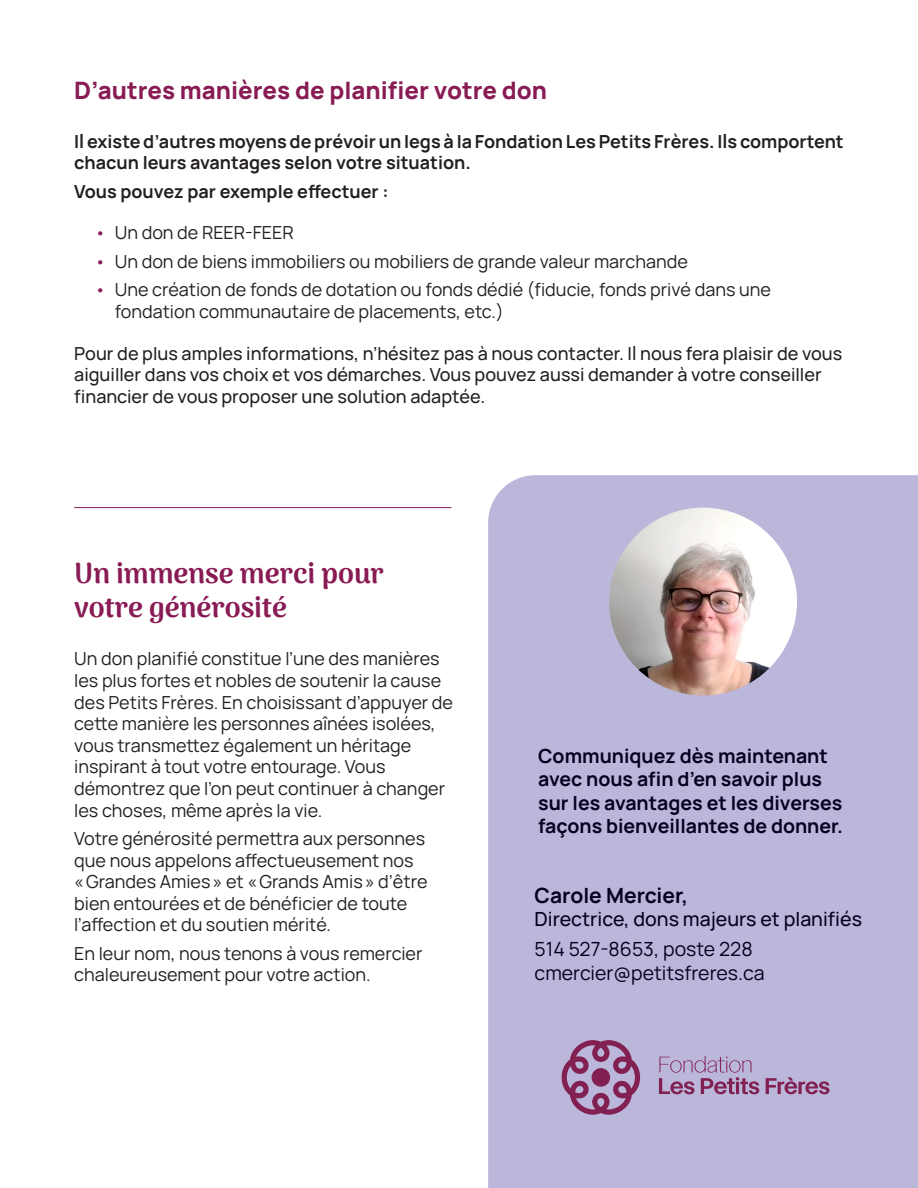
<style>
.page{position:relative;width:918px;height:1188px;background:#fff}
.page>*{position:absolute;margin:0;border:0;box-sizing:border-box;transform-origin:0 0}
.titre1{font:900 28.5px/34.2px "Arima Madurai";color:#891b54}
.titre1-2{font:800 24px "Manrope";color:#891b54}
.t1{font:700 21px "Manrope";color:#040022}
.titre2{font:700 19.5px/23.4px "Manrope";color:#040022}
.t2{font:19.5px/23.4px "Manrope";color:#040022}
.t3{font:500 19.5px "Manrope";color:#040022}
.temoignage{font:18px/21.6px "Manrope";color:#231f20}
.t4{font:500 18px/21.6px "Manrope";color:#231f20}
.t5{font:700 18px/21.6px "Manrope";color:#231f20}
.s1{color:#891b54}
</style>
<div class="page">
<hr style="left:74px;top:507px;width:377px;height:1px;background:#891b54">
<div style="left:488px;top:475px;width:430px;height:713px;background:#bbb7da"></div>
<svg style="left:562px;top:1040px;width:78px;height:75px;background:#a378a1"></svg>
<div style="left:592px;top:1068px;width:18px;height:19px;background:#822052;border-radius:50%"></div>
<svg style="left:659px;top:1056px;width:100px;height:38px;background:#ac90b7"></svg>
<svg style="left:766px;top:1077px;width:63px;height:17px"></svg>
<img style="left:609px;top:508px;width:188px;height:188px;border-radius:94px">
<p class="titre1-2" style="left:74px;top:70px;width:474px">D’autres manières de planifier votre don</p>
<p class="t5" style="left:74px;top:129px;width:771px">Il existe d’autres moyens de prévoir un legs à la Fondation Les Petits Frères. Ils comportent chacun leurs avantages selon votre situation.</p>
<p class="t5" style="left:74px;top:179px;width:316px">Vous pouvez par exemple effectuer :</p>
<p class="temoignage" style="left:94px;top:221px;width:201px"><span class="s1">•</span> Un don de REER-FEER</p>
<p class="temoignage" style="left:94px;top:249px;width:595px"><span class="s1">•</span> Un don de biens immobiliers ou mobiliers de grande valeur marchande</p>
<p class="temoignage" style="left:115px;top:278px;width:658px;text-indent:-20px"><span class="s1">•</span> Une création de fonds de dotation ou fonds dédié (fiducie, fonds privé dans une fondation communautaire de placements, etc.)</p>
<p class="t4" style="left:74px;top:341px;width:770px">Pour de plus amples informations, n’hésitez pas à nous contacter. Il nous fera plaisir de vous aiguiller dans vos choix et vos démarches. Vous pouvez aussi demander à votre conseiller financier de vous proposer une solution adaptée.</p>
<p class="titre1" style="left:74px;top:556px;width:311px">Un immense merci pour votre générosité</p>
<p class="temoignage" style="left:74px;top:647px;width:380px">Un don planifié constitue l’une des manières les plus fortes et nobles de soutenir la cause des Petits Frères. En choisissant d’appuyer de cette manière les personnes aînées isolées, vous transmettez également un héritage inspirant à tout votre entourage. Vous démontrez que l’on peut continuer à changer les choses, même après la vie.</p>
<p class="temoignage" style="left:74px;top:827px;width:355px">Votre générosité permettra aux personnes que nous appelons affectueusement nos «Grandes Amies» et «Grands Amis» d’être bien entourées et de bénéficier de toute l’affection et du soutien mérité.</p>
<p class="temoignage" style="left:74px;top:941px;width:350px">En leur nom, nous tenons à vous remercier chaleureusement pour votre action.</p>
<p class="titre2" style="left:538px;top:743px;width:306px">Communiquez dès maintenant avec nous afin d’en savoir plus sur les avantages et les diverses façons bienveillantes de donner.</p>
<p class="t1" style="left:535px;top:878px;width:155px">Carole Mercier,</p>
<p class="t3" style="left:535px;top:904px;width:329px">Directrice, dons majeurs et planifiés</p>
<p class="t2" style="left:535px;top:936px;width:232px">514 527-8653, poste 228 cmercier@petitsfreres.ca</p>
</div>
